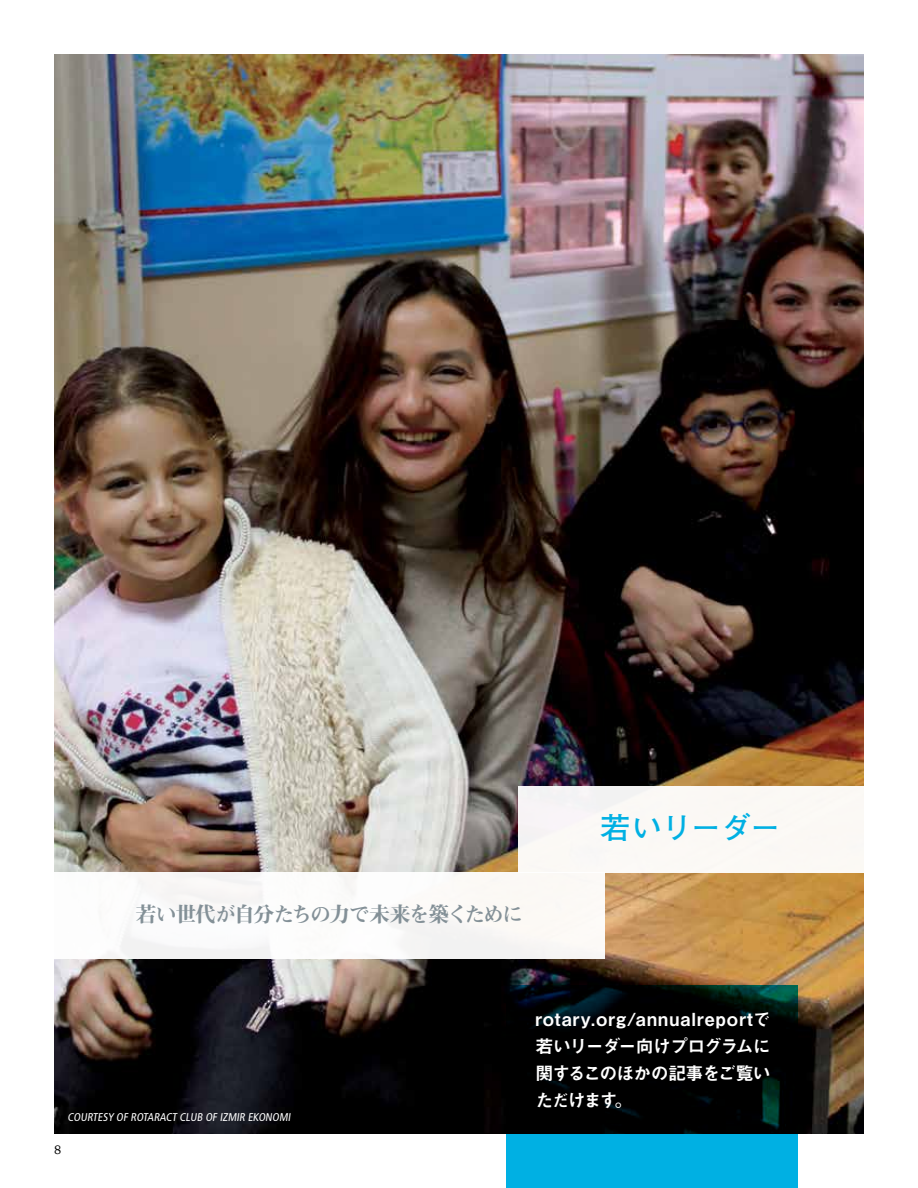
<style>
.page{position:relative;width:918px;height:1188px;background:#fff}
.page>*{position:absolute;margin:0;border:0;box-sizing:border-box;transform-origin:0 0}
.t1{font:700 30px "Futo Go B101 Pr 6 N";color:#00b0e3}
.t2{font:21px "Midashi Min Pr 6 N MA31";letter-spacing:-.07em;color:#839097}
.t3{font:18px/27px "Midashi Go Pr 6 N MB31";letter-spacing:-.055em;color:#fff;text-align:justify}
.t4{font:13.5px "Sentinel";color:#000}
.t5{font:condensed 11.25px "Frutiger LT Std";color:#fff}
</style>
<div class="page">
<img style="left:54px;top:54px;width:810px;height:1080px">
<div style="left:39px;top:872px;width:566px;height:87px;background:#fcfaf8"></div>
<div style="left:518px;top:786px;width:400px;height:87px;background:#fbf8f5"></div>
<svg style="left:506px;top:986px;width:292px;height:202px;fill:#000"></svg>
<p class="t2" style="left:136px;top:898px;width:389px">若い世代が自分たちの力で未来を築くために</p>
<h1 class="t1" style="left:601px;top:804px;width:181px">若いリーダー</h1>
<p class="t5" style="left:68px;top:1110px;width:226px">COURTESY OF ROTARACT CLUB OF IZMIR EKONOMI</p>
<p class="t4" style="left:54px;top:1140px;width:9px">8</p>
<p class="t3" style="left:535px;top:1005px;width:237px">rotary.org/annualreportで若いリーダー向けプログラムに関するこのほかの記事をご覧いただけます。</p>
</div>
